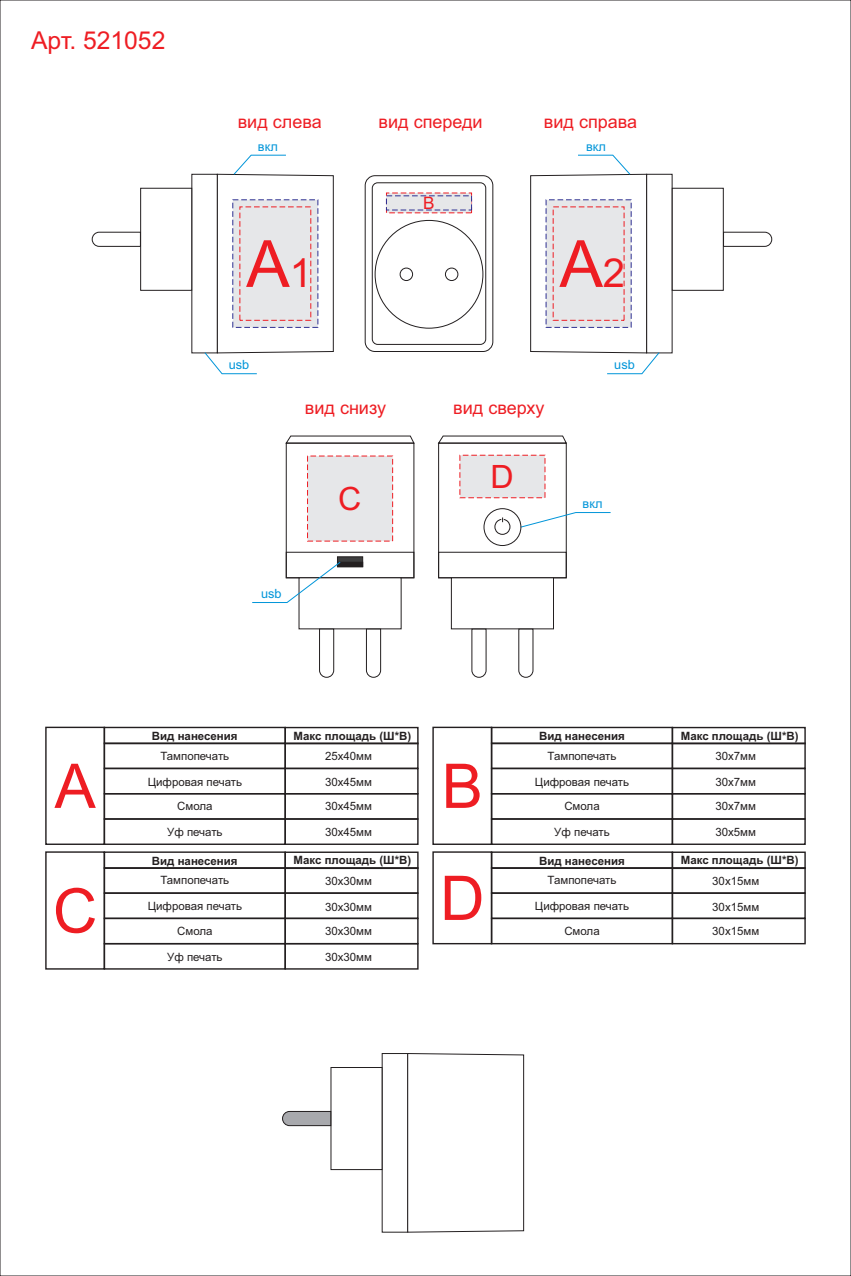
<style>
.page{position:relative;width:851px;height:1276px;background:#fff}
.page>*{position:absolute;margin:0;border:0;box-sizing:border-box;transform-origin:0 0}
.t1{font:65.1px "Arial";color:#ee1d23}
.t2{font:61.6px/124.6px "Arial";color:#ee1d23}
.t3{font:32.2px "Arial";color:#ee1d23}
.t4{font:24.7px "Arial";color:#ee1d23}
.t5{font:18px "Arial";color:#ee1d23}
.t6{font:17.2px "Arial";color:#ee1d23}
.t7{font:12.7px "Arial";color:#0095d9}
.t8{font:11.5px "Arial";color:#231f20}
.t9{font:700 11.5px "Arial";color:#231f20}
.s1{font-size:40px}
</style>
<div class="page">
<div style="left:104px;top:727px;width:182px;height:17px;border:1px solid #231f20"></div>
<div style="left:104px;top:851px;width:182px;height:18px;border:1px solid #231f20"></div>
<div style="left:491px;top:727px;width:182px;height:17px;border:1px solid #231f20"></div>
<div style="left:491px;top:851px;width:182px;height:18px;border:1px solid #231f20"></div>
<div style="left:104px;top:742px;width:182px;height:27px;border:1px solid #231f20"></div>
<div style="left:104px;top:867px;width:182px;height:27px;border:1px solid #231f20"></div>
<div style="left:491px;top:742px;width:182px;height:27px;border:1px solid #231f20"></div>
<div style="left:491px;top:867px;width:182px;height:27px;border:1px solid #231f20"></div>
<div style="left:491px;top:917px;width:182px;height:27px;border:1px solid #231f20"></div>
<div style="left:104px;top:767px;width:182px;height:27px;border:1px solid #231f20"></div>
<div style="left:104px;top:892px;width:182px;height:27px;border:1px solid #231f20"></div>
<div style="left:491px;top:767px;width:182px;height:27px;border:1px solid #231f20"></div>
<div style="left:491px;top:892px;width:182px;height:27px;border:1px solid #231f20"></div>
<div style="left:104px;top:818px;width:182px;height:27px;border:1px solid #231f20"></div>
<div style="left:104px;top:943px;width:182px;height:26px;border:1px solid #231f20"></div>
<div style="left:491px;top:818px;width:182px;height:27px;border:1px solid #231f20"></div>
<div style="left:284px;top:727px;width:134px;height:17px;border:1px solid #231f20"></div>
<div style="left:284px;top:851px;width:134px;height:18px;border:1px solid #231f20"></div>
<div style="left:671px;top:727px;width:134px;height:17px;border:1px solid #231f20"></div>
<div style="left:671px;top:851px;width:134px;height:18px;border:1px solid #231f20"></div>
<div style="left:284px;top:742px;width:134px;height:27px;border:1px solid #231f20"></div>
<div style="left:284px;top:867px;width:134px;height:27px;border:1px solid #231f20"></div>
<div style="left:671px;top:742px;width:134px;height:27px;border:1px solid #231f20"></div>
<div style="left:671px;top:867px;width:134px;height:27px;border:1px solid #231f20"></div>
<div style="left:284px;top:793px;width:134px;height:26px;border:1px solid #231f20"></div>
<div style="left:284px;top:917px;width:134px;height:27px;border:1px solid #231f20"></div>
<div style="left:671px;top:917px;width:134px;height:27px;border:1px solid #231f20"></div>
<div style="left:284px;top:767px;width:134px;height:27px;border:1px solid #231f20"></div>
<div style="left:284px;top:892px;width:134px;height:27px;border:1px solid #231f20"></div>
<div style="left:671px;top:767px;width:134px;height:27px;border:1px solid #231f20"></div>
<div style="left:671px;top:892px;width:134px;height:27px;border:1px solid #231f20"></div>
<div style="left:284px;top:818px;width:134px;height:27px;border:1px solid #231f20"></div>
<div style="left:284px;top:943px;width:134px;height:26px;border:1px solid #231f20"></div>
<div style="left:671px;top:818px;width:134px;height:27px;border:1px solid #231f20"></div>
<div style="left:45px;top:726px;width:60px;height:119px;border:1px solid #231f20"></div>
<div style="left:45px;top:851px;width:60px;height:118px;border:1px solid #231f20"></div>
<div style="left:432px;top:726px;width:60px;height:119px;border:1px solid #231f20"></div>
<div style="left:432px;top:851px;width:60px;height:93px;border:1px solid #231f20"></div>
<div style="left:365px;top:175px;width:128px;height:177px;background:#fff;border:1px solid #231f20;border-radius:10px"></div>
<div style="left:372px;top:182px;width:114px;height:163px;background:#fff;border:1px solid #231f20;border-radius:5px"></div>
<svg style="left:282px;top:1053px;width:242px;height:179px"></svg>
<svg style="left:386px;top:192px;width:86px;height:21px;background:#d9ced7"></svg>
<svg style="left:92px;top:155px;width:242px;height:219px"></svg>
<svg style="left:530px;top:155px;width:242px;height:219px"></svg>
<svg style="left:399px;top:267px;width:59px;height:14px"></svg>
<svg style="left:252px;top:435px;width:163px;height:243px"></svg>
<svg style="left:437px;top:435px;width:174px;height:243px"></svg>
<h3 class="t4" style="left:31px;top:31px;width:136px">Арт. 521052</h3>
<h3 class="t5" style="left:238px;top:114px;width:86px">вид слева</h3>
<p class="t7" style="left:258px;top:141px;width:21px">вкл</p>
<p class="t7" style="left:586px;top:141px;width:21px">вкл</p>
<h3 class="t5" style="left:378px;top:114px;width:106px">вид спереди</h3>
<h3 class="t5" style="left:544px;top:114px;width:95px">вид справа</h3>
<h3 class="t6" style="left:423px;top:196px;width:13px">В</h3>
<h1 class="t1" style="left:246px;top:239px;width:67px">А<span class="s1">1</span></h1>
<h1 class="t1" style="left:559px;top:239px;width:67px">А<span class="s1">2</span></h1>
<p class="t7" style="left:229px;top:360px;width:22px">usb</p>
<p class="t7" style="left:614px;top:360px;width:22px">usb</p>
<h3 class="t5" style="left:305px;top:400px;width:83px">вид снизу</h3>
<h3 class="t5" style="left:453px;top:400px;width:93px">вид сверху</h3>
<h3 class="t3" style="left:338px;top:486px;width:25px">C</h3>
<h3 class="t3" style="left:490px;top:464px;width:25px">D</h3>
<p class="t7" style="left:261px;top:589px;width:22px">usb</p>
<p class="t7" style="left:582px;top:499px;width:21px">вкл</p>
<p class="t9" style="left:152px;top:732px;width:87px">Вид нанесения</p>
<p class="t9" style="left:293px;top:731px;width:119px">Макс площадь (Ш*В)</p>
<p class="t9" style="left:539px;top:732px;width:87px">Вид нанесения</p>
<p class="t9" style="left:680px;top:731px;width:119px">Макс площадь (Ш*В)</p>
<p class="t8" style="left:160px;top:751px;width:70px">Тампопечать</p>
<p class="t8" style="left:325px;top:751px;width:48px">25х40мм</p>
<p class="t8" style="left:547px;top:751px;width:70px">Тампопечать</p>
<p class="t8" style="left:715px;top:751px;width:42px">30х7мм</p>
<h2 class="t2" style="left:53px;top:729px;width:46px">А<br>С</h2>
<h2 class="t2" style="left:440px;top:736px;width:46px;line-height:112px">В<br>D</h2>
<p class="t8" style="left:148px;top:777px;width:96px">Цифровая печать</p>
<p class="t8" style="left:325px;top:777px;width:48px">30х45мм</p>
<p class="t8" style="left:177px;top:802px;width:37px">Смола</p>
<p class="t8" style="left:325px;top:802px;width:48px">30х45мм</p>
<p class="t8" style="left:167px;top:827px;width:57px">Уф печать</p>
<p class="t8" style="left:325px;top:828px;width:48px">30х45мм</p>
<p class="t9" style="left:293px;top:856px;width:119px">Макс площадь (Ш*В)</p>
<p class="t9" style="left:152px;top:856px;width:87px">Вид нанесения</p>
<p class="t8" style="left:160px;top:876px;width:70px">Тампопечать</p>
<p class="t8" style="left:325px;top:876px;width:48px">30х30мм</p>
<p class="t8" style="left:148px;top:902px;width:96px">Цифровая печать</p>
<p class="t8" style="left:325px;top:902px;width:48px">30х30мм</p>
<p class="t8" style="left:177px;top:926px;width:37px">Смола</p>
<p class="t8" style="left:325px;top:926px;width:48px">30х30мм</p>
<p class="t8" style="left:534px;top:777px;width:96px">Цифровая печать</p>
<p class="t8" style="left:715px;top:777px;width:42px">30х7мм</p>
<p class="t8" style="left:564px;top:802px;width:37px">Смола</p>
<p class="t8" style="left:715px;top:802px;width:42px">30х7мм</p>
<p class="t8" style="left:554px;top:827px;width:57px">Уф печать</p>
<p class="t8" style="left:715px;top:828px;width:42px">30х5мм</p>
<p class="t9" style="left:539px;top:856px;width:87px">Вид нанесения</p>
<p class="t9" style="left:680px;top:856px;width:119px">Макс площадь (Ш*В)</p>
<p class="t8" style="left:547px;top:876px;width:70px">Тампопечать</p>
<p class="t8" style="left:712px;top:876px;width:48px">30х15мм</p>
<p class="t8" style="left:534px;top:902px;width:96px">Цифровая печать</p>
<p class="t8" style="left:712px;top:902px;width:48px">30х15мм</p>
<p class="t8" style="left:564px;top:926px;width:37px">Смола</p>
<p class="t8" style="left:712px;top:926px;width:48px">30х15мм</p>
<p class="t8" style="left:167px;top:952px;width:57px">Уф печать</p>
<p class="t8" style="left:325px;top:952px;width:48px">30х30мм</p>
</div>
